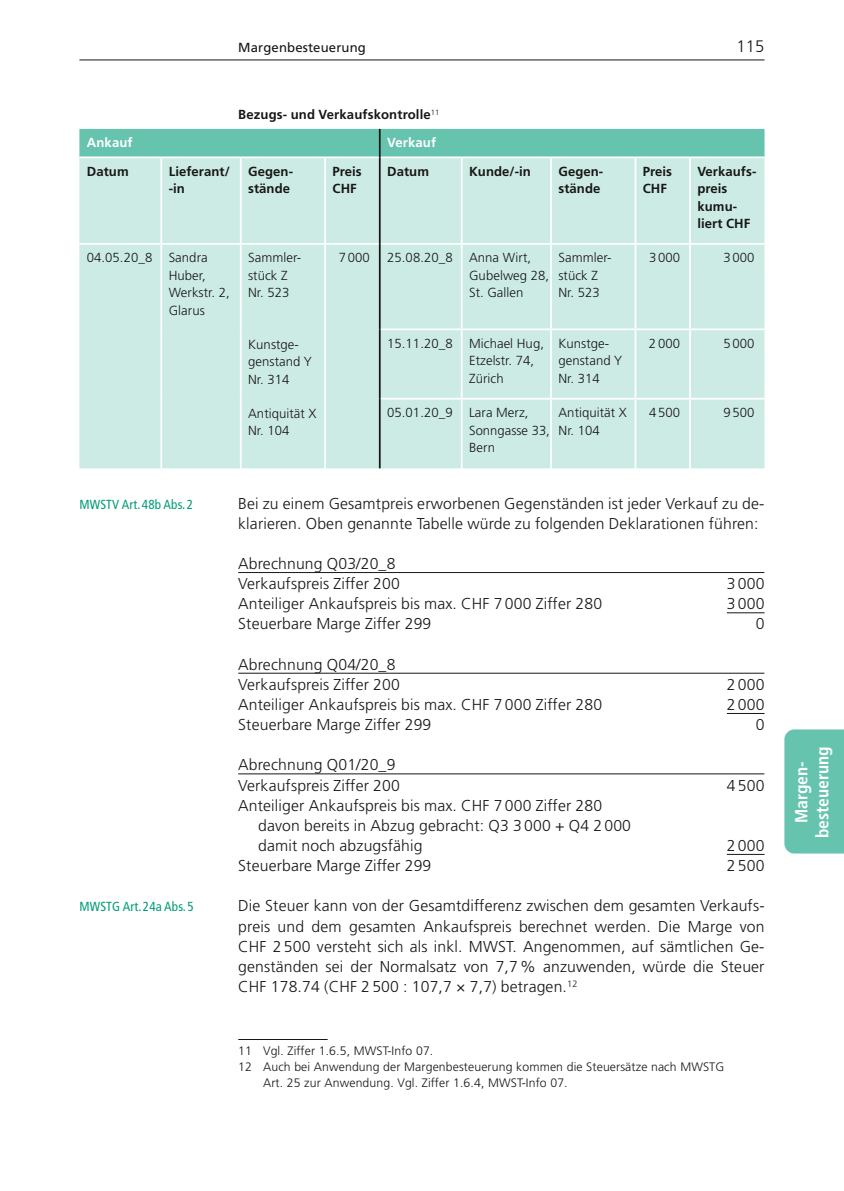
<style>
.page{position:relative;width:844px;height:1191px;background:#fff}
.page>*{position:absolute;margin:0;border:0;box-sizing:border-box;transform-origin:0 0}
.t1{font:700 condensed 17.5px/21px "Frutiger LT Std";color:#fff;text-align:center}
.t2{font:300 16.62px "Frutiger LT Std";color:#181716}
.t3{font:300 15.75px/20.1px "Frutiger LT Std";letter-spacing:.01em;color:#181716}
.t4{font:300 13.12px/17.5px "Frutiger LT Std";letter-spacing:.005em;color:#181716}
.t5{font:700 13.12px/17.5px "Frutiger LT Std";letter-spacing:.005em;color:#181716}
.t6{font:condensed 13.12px "Frutiger LT Std";letter-spacing:.01em;color:#009c77}
.t7{font:13.12px "Frutiger LT Std";letter-spacing:.01em;color:#181716}
.t8{font:700 13.12px "Frutiger LT Std";letter-spacing:.01em;color:#fff}
.t9{font:300 12.25px "Frutiger LT Std";letter-spacing:.01em;color:#181716}
</style>
<div class="page">
<div style="left:784px;top:729px;width:59px;height:124px;background:#66c4ae"></div>
<hr style="left:79px;top:59px;width:685px;height:1px;background:#181716">
<hr style="left:238px;top:572px;width:526px;height:1px;background:#181716">
<hr style="left:726px;top:612px;width:38px;height:1px;background:#181716">
<hr style="left:238px;top:673px;width:526px;height:1px;background:#181716">
<hr style="left:726px;top:713px;width:38px;height:1px;background:#181716">
<hr style="left:238px;top:773px;width:526px;height:1px;background:#181716">
<hr style="left:726px;top:854px;width:38px;height:1px;background:#181716">
<div style="left:79px;top:158px;width:685px;height:310px;background:#ccebe4"></div>
<hr style="left:160px;top:158px;width:2px;height:85px;background:#fff">
<hr style="left:240px;top:158px;width:1px;height:85px;background:#fff">
<hr style="left:324px;top:158px;width:2px;height:85px;background:#fff">
<hr style="left:460px;top:158px;width:2px;height:85px;background:#fff">
<hr style="left:550px;top:158px;width:1px;height:85px;background:#fff">
<hr style="left:634px;top:158px;width:2px;height:85px;background:#fff">
<hr style="left:689px;top:158px;width:1px;height:85px;background:#fff">
<hr style="left:79px;top:243px;width:82px;height:2px;background:#fff">
<hr style="left:161px;top:243px;width:80px;height:2px;background:#fff">
<hr style="left:160px;top:245px;width:2px;height:84px;background:#fff">
<hr style="left:241px;top:243px;width:84px;height:2px;background:#fff">
<hr style="left:240px;top:245px;width:1px;height:84px;background:#fff">
<hr style="left:325px;top:243px;width:54px;height:2px;background:#fff">
<hr style="left:324px;top:245px;width:2px;height:84px;background:#fff">
<hr style="left:380px;top:243px;width:81px;height:2px;background:#fff">
<hr style="left:461px;top:243px;width:90px;height:2px;background:#fff">
<hr style="left:460px;top:245px;width:2px;height:83px;background:#fff">
<hr style="left:551px;top:243px;width:84px;height:2px;background:#fff">
<hr style="left:550px;top:245px;width:1px;height:83px;background:#fff">
<hr style="left:635px;top:243px;width:54px;height:2px;background:#fff">
<hr style="left:634px;top:245px;width:2px;height:83px;background:#fff">
<hr style="left:689px;top:243px;width:75px;height:2px;background:#fff">
<hr style="left:689px;top:245px;width:1px;height:83px;background:#fff">
<hr style="left:160px;top:329px;width:2px;height:70px;background:#fff">
<hr style="left:240px;top:329px;width:1px;height:70px;background:#fff">
<hr style="left:324px;top:329px;width:2px;height:70px;background:#fff">
<hr style="left:380px;top:328px;width:81px;height:2px;background:#fff">
<hr style="left:461px;top:328px;width:90px;height:2px;background:#fff">
<hr style="left:460px;top:330px;width:2px;height:68px;background:#fff">
<hr style="left:551px;top:328px;width:84px;height:2px;background:#fff">
<hr style="left:550px;top:330px;width:1px;height:68px;background:#fff">
<hr style="left:635px;top:328px;width:54px;height:2px;background:#fff">
<hr style="left:634px;top:330px;width:2px;height:68px;background:#fff">
<hr style="left:689px;top:328px;width:75px;height:2px;background:#fff">
<hr style="left:689px;top:330px;width:1px;height:68px;background:#fff">
<hr style="left:160px;top:399px;width:2px;height:69px;background:#fff">
<hr style="left:240px;top:399px;width:1px;height:69px;background:#fff">
<hr style="left:324px;top:399px;width:2px;height:69px;background:#fff">
<hr style="left:380px;top:398px;width:81px;height:1px;background:#fff">
<hr style="left:461px;top:398px;width:90px;height:1px;background:#fff">
<hr style="left:460px;top:399px;width:2px;height:69px;background:#fff">
<hr style="left:551px;top:398px;width:84px;height:1px;background:#fff">
<hr style="left:550px;top:399px;width:1px;height:69px;background:#fff">
<hr style="left:635px;top:398px;width:54px;height:1px;background:#fff">
<hr style="left:634px;top:399px;width:2px;height:69px;background:#fff">
<hr style="left:689px;top:398px;width:75px;height:1px;background:#fff">
<hr style="left:689px;top:399px;width:1px;height:69px;background:#fff">
<div style="left:79px;top:129px;width:685px;height:28px;background:#66c4ae"></div>
<hr style="left:379px;top:157px;width:1px;height:87px;background:#181716">
<hr style="left:379px;top:244px;width:1px;height:85px;background:#181716">
<hr style="left:379px;top:329px;width:1px;height:70px;background:#181716">
<hr style="left:379px;top:399px;width:1px;height:69px;background:#181716">
<hr style="left:238px;top:1039px;width:89px;height:1px;background:#181716">
<p class="t7" style="left:238px;top:41px;width:129px">Margenbesteuerung</p>
<p class="t2" style="left:736px;top:38px;width:30px">115</p>
<p class="t5" style="left:238px;top:106px;width:203px">Bezugs- und Verkaufskontrolle<sup>11</sup></p>
<p class="t8" style="left:87px;top:136px;width:47px">Ankauf</p>
<p class="t8" style="left:387px;top:136px;width:50px">Verkauf</p>
<p class="t5" style="left:87px;top:163px;width:43px">Datum</p>
<p class="t5" style="left:169px;top:163px;width:63px">Lieferant/ -in</p>
<p class="t5" style="left:248px;top:163px;width:46px">Gegen&shy;stände</p>
<p class="t5" style="left:332px;top:163px;width:31px">Preis<br>CHF</p>
<p class="t5" style="left:387px;top:163px;width:43px">Datum</p>
<p class="t5" style="left:469px;top:163px;width:63px">Kunde/-in</p>
<p class="t5" style="left:558px;top:163px;width:46px">Gegen&shy;stände</p>
<p class="t5" style="left:642px;top:163px;width:31px">Preis<br>CHF</p>
<p class="t5" style="left:697px;top:163px;width:60px">Verkaufs&shy;preis kumu&shy;liert CHF</p>
<p class="t4" style="left:169px;top:250px;width:62px;text-indent:-82px">04.05.20_8 Sandra<br>Huber,<br>Werkstr. 2,<br>Glarus</p>
<p class="t4" style="left:248px;top:250px;width:54px">Sammler&shy;stück Z<br>Nr. 523</p>
<p class="t4" style="left:248px;top:336px;width:65px">Kunstge&shy;genstand Y<br>Nr. 314</p>
<p class="t4" style="left:248px;top:405px;width:70px">Antiquität X<br>Nr. 104</p>
<p class="t4" style="left:338px;top:250px;width:33px">7 000</p>
<p class="t4" style="left:469px;top:250px;width:82px;text-indent:-82px">25.08.20_8 Anna Wirt,<br>Gubelweg 28,<br>St. Gallen</p>
<p class="t4" style="left:558px;top:250px;width:54px">Sammler&shy;stück Z<br>Nr. 523</p>
<p class="t4" style="left:648px;top:250px;width:33px">3 000</p>
<p class="t4" style="left:723px;top:250px;width:33px">3 000</p>
<p class="t4" style="left:469px;top:335px;width:76px;text-indent:-82px">15.11.20_8 Michael Hug,<br>Etzelstr. 74,<br>Zürich</p>
<p class="t4" style="left:558px;top:335px;width:65px">Kunstge&shy;genstand Y<br>Nr. 314</p>
<p class="t4" style="left:648px;top:335px;width:33px">2 000</p>
<p class="t4" style="left:723px;top:335px;width:33px">5 000</p>
<p class="t4" style="left:469px;top:404px;width:82px;text-indent:-82px">05.01.20_9 Lara Merz,<br>Sonngasse 33,<br>Bern</p>
<p class="t4" style="left:558px;top:404px;width:70px">Antiquität X<br>Nr. 104</p>
<p class="t4" style="left:648px;top:404px;width:33px">4 500</p>
<p class="t4" style="left:723px;top:404px;width:33px">9 500</p>
<p class="t6" style="left:79px;top:496px;width:115px">MWSTV Art. 48b Abs. 2</p>
<p class="t6" style="left:79px;top:899px;width:116px">MWSTG Art. 24a Abs. 5</p>
<p class="t3" style="left:238px;top:494px;width:527px">Bei zu einem Gesamtpreis erworbenen Gegenständen ist jeder Verkauf zu de&shy;klarieren. Oben genannte Tabelle würde zu folgenden Deklarationen führen:</p>
<p class="t3" style="left:238px;top:554px;width:163px">Abrechnung Q03/20_8<br>Verkaufspreis Ziffer 200</p>
<p class="t3" style="left:726px;top:574px;width:39px">3 000</p>
<p class="t3" style="left:238px;top:594px;width:365px">Anteiliger Ankaufspreis bis max. CHF 7 000 Ziffer 280</p>
<p class="t3" style="left:726px;top:594px;width:39px">3 000</p>
<p class="t3" style="left:238px;top:615px;width:194px">Steuerbare Marge Ziffer 299</p>
<p class="t3" style="left:755px;top:615px;width:10px">0</p>
<p class="t3" style="left:238px;top:655px;width:163px">Abrechnung Q04/20_8<br>Verkaufspreis Ziffer 200</p>
<p class="t3" style="left:726px;top:675px;width:39px">2 000</p>
<p class="t3" style="left:238px;top:695px;width:365px">Anteiliger Ankaufspreis bis max. CHF 7 000 Ziffer 280</p>
<p class="t3" style="left:726px;top:695px;width:39px">2 000</p>
<p class="t3" style="left:238px;top:715px;width:194px">Steuerbare Marge Ziffer 299</p>
<p class="t3" style="left:755px;top:715px;width:10px">0</p>
<p class="t3" style="left:238px;top:755px;width:163px">Abrechnung Q01/20_9<br>Verkaufspreis Ziffer 200</p>
<p class="t3" style="left:726px;top:776px;width:39px">4 500</p>
<p class="t3" style="left:258px;top:796px;width:374px;text-indent:-20px">Anteiliger Ankaufspreis bis max. CHF 7 000 Ziffer 280 davon bereits in Abzug gebracht: Q3 3 000 + Q4 2 000 damit noch abzugsfähig</p>
<p class="t3" style="left:726px;top:836px;width:39px">2 000</p>
<p class="t3" style="left:238px;top:856px;width:194px">Steuerbare Marge Ziffer 299</p>
<p class="t3" style="left:726px;top:856px;width:39px">2 500</p>
<p class="t3" style="left:238px;top:896px;width:527px;text-align:justify">Die Steuer kann von der Gesamtdifferenz zwischen dem gesamten Verkaufs&shy;preis und dem gesamten Ankaufspreis berechnet werden. Die Marge von CHF 2 500 versteht sich als inkl. MWST. Angenommen, auf sämtlichen Ge&shy;genständen sei der Normalsatz von 7,7 % anzuwenden, würde die Steuer CHF 178.74 (CHF 2 500 : 107,7 × 7,7) betragen.<sup>12</sup></p>
<p class="t9" style="left:238px;top:1045px;width:196px">11 Vgl. Ziffer 1.6.5, MWST-Info 07.</p>
<p class="t9" style="left:238px;top:1060px;width:487px">12 Auch bei Anwendung der Margenbesteuerung kommen die Steuersätze nach MWSTG</p>
<p class="t9" style="left:263px;top:1076px;width:306px">Art. 25 zur Anwendung. Vgl. Ziffer 1.6.4, MWST-Info 07.</p>
<p class="t1" style="left:791px;top:838px;width:93px;rotate:-90deg">Margen&shy;besteuerung</p>
</div>
